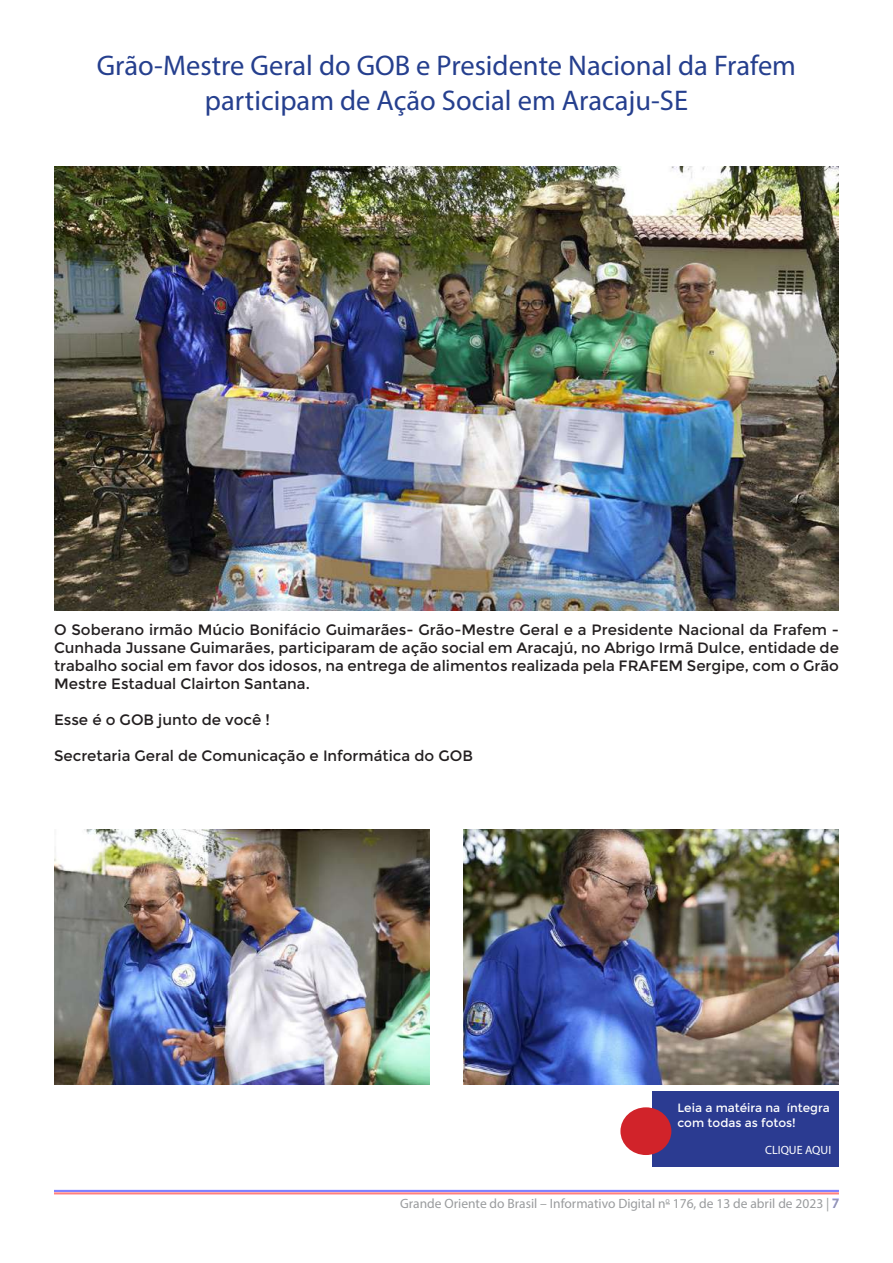
<style>
.page{position:relative;width:893px;height:1263px;background:#fff}
.page>*{position:absolute;margin:0;border:0;box-sizing:border-box;transform-origin:0 0}
.t1{font:28.5px/34.2px "Myriad Pro";color:#253f8e;text-align:center}
.t2{font:15px/18px "Montserrat";color:#231f20;text-align:justify}
.t3{font:13.5px "Myriad Pro";color:#9a9c9e}
.t4{font:12px/14.4px "Montserrat";color:#fff}
.t5{font:12px "Myriad Pro";color:#fff}
.s1{color:#b5b5ff}
</style>
<div class="page">
<hr style="left:54px;top:1190px;width:785px;height:2px;background:#8080ff">
<hr style="left:54px;top:1192px;width:785px;height:2px;background:#ff8080">
<img style="left:54px;top:166px;width:784px;height:444px">
<img style="left:54px;top:830px;width:376px;height:255px">
<img style="left:463px;top:830px;width:376px;height:255px">
<div style="left:652px;top:1091px;width:186px;height:75px;background:#2b3b91"></div>
<div style="left:620px;top:1107px;width:51px;height:48px;background:#d1232a;border-radius:50%"></div>
<h1 class="t1" style="left:97px;top:48px;width:701px">Grão-Mestre Geral do GOB e Presidente Nacional da Frafem participam de Ação Social em Aracaju-SE</h1>
<p class="t2" style="left:54px;top:621px;width:786px">O Soberano irmão Múcio Bonifácio Guimarães- Grão-Mestre Geral e a Presidente Nacional da Frafem - Cunhada Jussane Guimarães, participaram de ação social em Aracajú, no Abrigo Irmã Dulce, entidade de trabalho social em favor dos idosos, na entrega de alimentos realizada pela FRAFEM Sergipe, com o Grão Mestre Estadual Clairton Santana.</p>
<p class="t2" style="left:54px;top:711px;width:217px">Esse é o GOB junto de você !</p>
<p class="t2" style="left:54px;top:747px;width:420px">Secretaria Geral de Comunicação e Informática do GOB</p>
<p class="t4" style="left:677px;top:1101px;width:154px">Leia a matéira na íntegra com todas as fotos!</p>
<p class="t5" style="left:765px;top:1142px;width:68px">CLIQUE AQUI</p>
<p class="t3" style="left:400px;top:1195px;width:440px">Grande Oriente do Brasil – Informativo Digital n<sup>o</sup> 176, de 13 de abril de 2023 | <span class="s1">7</span></p>
</div>
